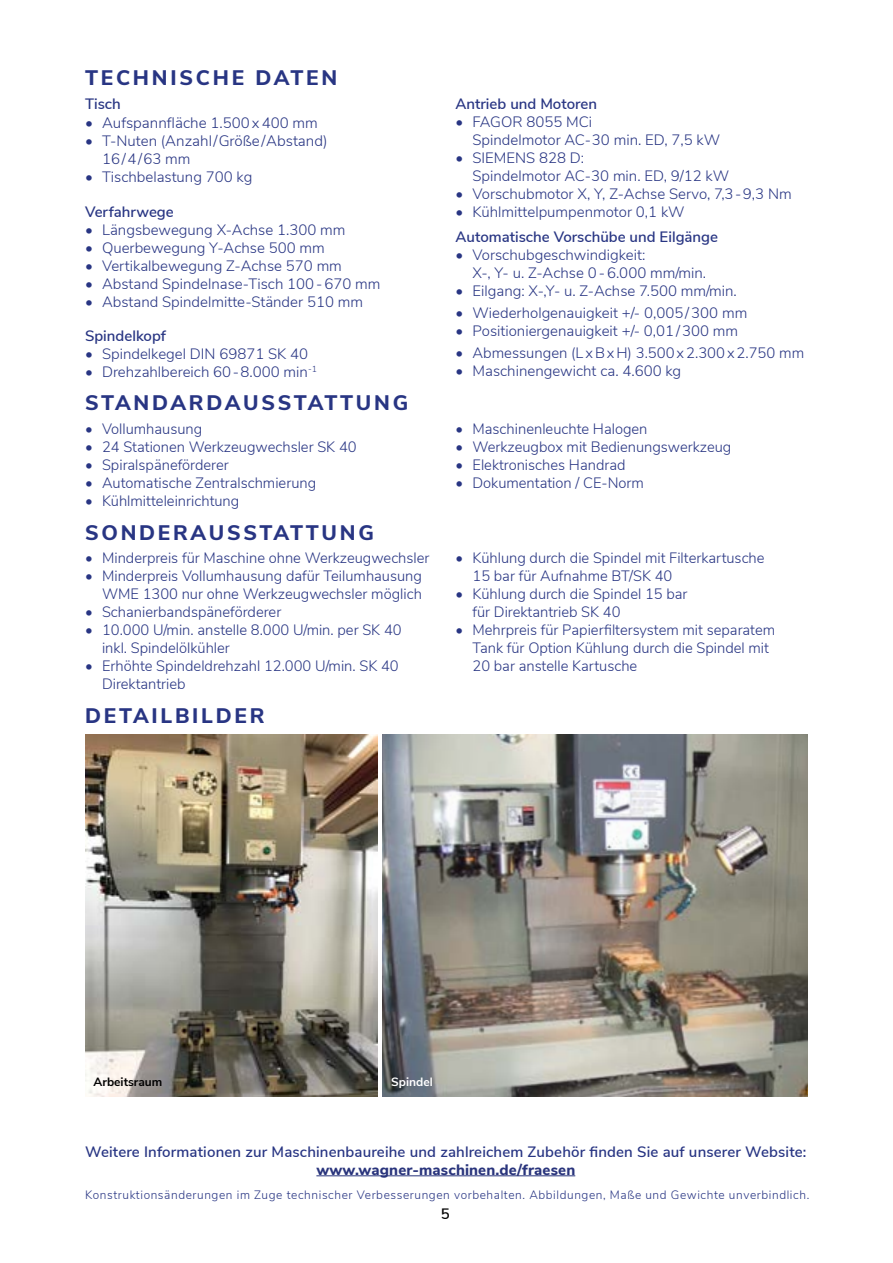
<style>
.page{position:relative;width:893px;height:1263px;background:#fff}
.page>*{position:absolute;margin:0;border:0;box-sizing:border-box;transform-origin:0 0}
.t1{font:800 21px "Nunito Sans";letter-spacing:.13em;color:#283583}
.t2{font:300 15.15px "Nunito Sans";color:#283583}
.t3{font:300 15px/18px "Nunito Sans";color:#283583}
.t4{font:600 15px "Nunito Sans";color:#283583}
.t5{font:800 15px "Nunito Sans";letter-spacing:.01em;color:#29347c}
.t6{font:600 15px "Nunito Sans";color:#000}
.t7{font:300 12.15px "Nunito Sans";letter-spacing:.05em;color:#283583}
.t8{font:700 12px "Nunito Sans";color:#000}
.t9{font:700 12px "Nunito Sans";color:#fff}
.s1{font-size:15px}
</style>
<div class="page">
<hr style="left:316px;top:1175px;width:259px;height:1px;background:#29347c">
<img style="left:383px;top:735px;width:425px;height:361px">
<img style="left:85px;top:735px;width:292px;height:361px">
<h1 class="t1" style="left:85px;top:62px;width:254px">TECHNISCHE DATEN</h1>
<p class="t4" style="left:85px;top:93px;width:37px">Tisch</p>
<p class="t2" style="left:85px;top:111px;width:234px">• Aufspannfläche <span class="s1">1.500 x 400 mm</span></p>
<p class="t2" style="left:85px;top:129px;width:244px"><span class="s1">• T-Nuten (</span>Anzahl/Größe/Abstand)</p>
<p class="t3" style="left:102px;top:149px;width:90px">16/4/63 mm</p>
<p class="t3" style="left:85px;top:167px;width:169px">• Tischbelastung 700 kg</p>
<p class="t4" style="left:85px;top:201px;width:90px">Verfahrwege</p>
<p class="t3" style="left:85px;top:220px;width:262px">• Längsbewegung X-Achse 1.300 mm</p>
<p class="t3" style="left:85px;top:238px;width:241px">• Querbewegung Y-Achse 500 mm</p>
<p class="t3" style="left:85px;top:256px;width:258px">• Vertikalbewegung Z-Achse 570 mm</p>
<p class="t3" style="left:85px;top:274px;width:297px">• Abstand Spindelnase-Tisch 100 - 670 mm</p>
<p class="t3" style="left:85px;top:292px;width:280px">• Abstand Spindelmitte-Ständer 510 mm</p>
<p class="t4" style="left:85px;top:325px;width:83px">Spindelkopf</p>
<p class="t3" style="left:85px;top:344px;width:225px">• Spindelkegel DIN 69871 SK 40</p>
<p class="t3" style="left:85px;top:362px;width:233px">• Drehzahlbereich 60-8.000 min<sup>-1</sup></p>
<h1 class="t1" style="left:85px;top:388px;width:325px">STANDARDAUSSTATTUNG</h1>
<p class="t3" style="left:85px;top:419px;width:119px">• Vollumhausung</p>
<p class="t3" style="left:85px;top:437px;width:273px">• 24 Stationen Werkzeugwechsler SK 40</p>
<p class="t3" style="left:85px;top:455px;width:145px">• Spiralspäneförderer</p>
<p class="t3" style="left:85px;top:473px;width:233px">• Automatische Zentralschmierung</p>
<p class="t3" style="left:85px;top:491px;width:156px">• Kühlmitteleinrichtung</p>
<h1 class="t1" style="left:85px;top:517px;width:290px">SONDERAUSSTATTUNG</h1>
<p class="t3" style="left:85px;top:548px;width:346px">• Minderpreis für Maschine ohne Werkzeugwechsler</p>
<p class="t3" style="left:85px;top:566px;width:338px;text-align:right">• Minderpreis Vollumhausung dafür Teilumhausung<br>WME 1300 nur ohne Werkzeugwechsler möglich</p>
<p class="t3" style="left:85px;top:602px;width:198px">• Schanierbandspäneförderer</p>
<p class="t3" style="left:102px;top:620px;width:301px;text-indent:-17px">• 10.000 U/min. anstelle 8.000 U/min. per SK 40 inkl. Spindelölkühler</p>
<p class="t3" style="left:102px;top:656px;width:298px;text-indent:-17px">• Erhöhte Spindeldrehzahl 12.000 U/min. SK 40<br>Direktantrieb</p>
<h1 class="t1" style="left:85px;top:700px;width:181px">DETAILBILDER</h1>
<p class="t4" style="left:455px;top:93px;width:143px">Antrieb und Motoren</p>
<p class="t3" style="left:472px;top:112px;width:249px;text-indent:-17px">• FAGOR 8055 MCi<br>Spindelmotor AC-30 min. ED, 7,5 kW</p>
<p class="t3" style="left:472px;top:148px;width:258px;text-indent:-17px">• SIEMENS 828 D:<br>Spindelmotor AC-30 min. ED, 9/12 kW</p>
<p class="t3" style="left:455px;top:184px;width:338px">• Vorschubmotor X, Y, Z-Achse Servo, 7,3-9,3 Nm</p>
<p class="t3" style="left:455px;top:202px;width:231px">• Kühlmittelpumpenmotor 0,1 kW</p>
<p class="t4" style="left:455px;top:226px;width:264px">Automatische Vorschübe und Eilgänge</p>
<p class="t3" style="left:472px;top:245px;width:235px;text-indent:-17px">• Vorschubgeschwindigkeit:<br>X-, Y- u. Z-Achse 0 - 6.000 mm/min.</p>
<p class="t3" style="left:455px;top:281px;width:283px">• Eilgang: X-,Y- u. Z-Achse 7.500 mm/min.</p>
<p class="t3" style="left:455px;top:303px;width:293px">• Wiederholgenauigkeit +/- 0,005 / 300 mm</p>
<p class="t3" style="left:455px;top:321px;width:284px">• Positioniergenauigkeit +/- 0,01 / 300 mm</p>
<p class="t3" style="left:455px;top:343px;width:350px">• Abmessungen (L x B x H) 3.500 x 2.300 x 2.750 mm</p>
<p class="t3" style="left:455px;top:361px;width:227px">• Maschinengewicht ca. 4.600 kg</p>
<p class="t3" style="left:455px;top:419px;width:194px">• Maschinenleuchte Halogen</p>
<p class="t3" style="left:455px;top:437px;width:277px">• Werkzeugbox mit Bedienungswerkzeug</p>
<p class="t3" style="left:455px;top:455px;width:172px">• Elektronisches Handrad</p>
<p class="t3" style="left:455px;top:473px;width:190px">• Dokumentation / CE-Norm</p>
<p class="t3" style="left:472px;top:548px;width:294px;text-indent:-17px">• Kühlung durch die Spindel mit Filterkartusche<br>15 bar für Aufnahme BT/SK 40</p>
<p class="t3" style="left:472px;top:584px;width:217px;text-indent:-17px">• Kühlung durch die Spindel 15 bar für Direktantrieb SK 40</p>
<p class="t3" style="left:472px;top:620px;width:304px;text-indent:-17px">• Mehrpreis für Papierfiltersystem mit separatem<br>Tank für Option Kühlung durch die Spindel mit<br>20 bar anstelle Kartusche</p>
<p class="t8" style="left:94px;top:1073px;width:70px">Arbeitsraum</p>
<p class="t9" style="left:391px;top:1073px;width:43px">Spindel</p>
<p class="t4" style="left:85px;top:1140px;width:723px">Weitere Informationen zur Maschinenbaureihe und zahlreichem Zubehör finden Sie auf unserer Website:</p>
<p class="t5" style="left:316px;top:1158px;width:260px">www.wagner-maschinen.de/fraesen</p>
<p class="t7" style="left:85px;top:1186px;width:726px">Konstruktionsänderungen im Zuge technischer Verbesserungen vorbehalten. Abbildungen, Maße und Gewichte unverbindlich.</p>
<p class="t6" style="left:441px;top:1202px;width:10px">5</p>
</div>
